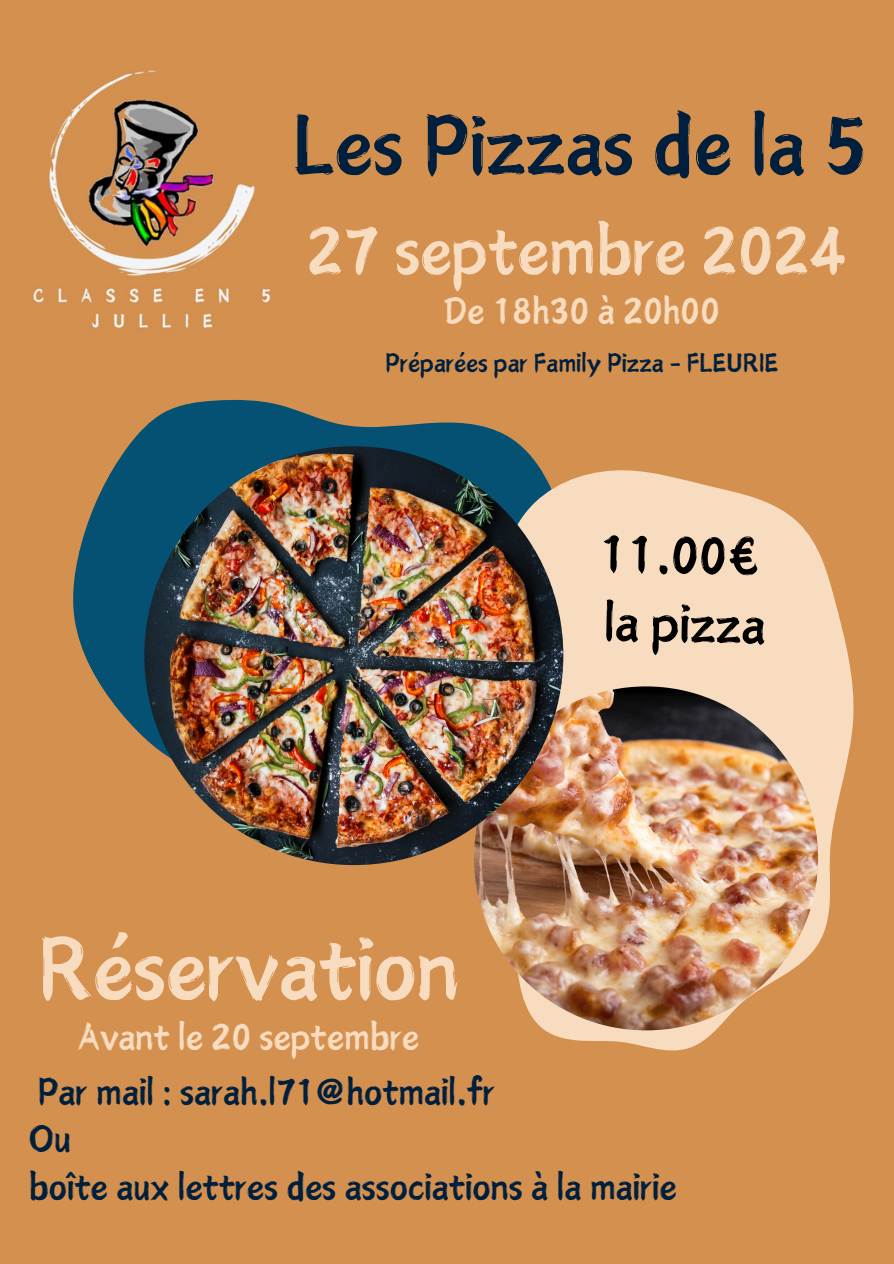
<style>
.page{position:relative;width:894px;height:1264px;background:#fff}
.page>*{position:absolute;margin:0;border:0;box-sizing:border-box;transform-origin:0 0}
.t1{font:80.85px "Canva Yi Cai Latin";color:#f8dcbf}
.t2{font:76.35px "Canva Yi Cai Latin";color:#001f3d}
.t3{font:63px "Canva Yi Cai Latin";color:#f8dcbf}
.t4{font:49.05px/68.6px "Canva Yi Cai Latin";color:#000}
.t5{font:34.5px/47.2px "Canva Yi Cai Latin";color:#001f3d}
.t6{font:34.5px "Canva Yi Cai Latin";color:#f8dcbf}
.t7{font:24px "Canva Yi Cai Latin";color:#001f3d}
</style>
<div class="page">
<div style="left:0;top:0;width:893px;height:1263px;background:#d4904f"></div>
<svg style="left:73px;top:399px;width:468px;height:397px;fill:#045174"></svg>
<svg style="left:475px;top:469px;width:379px;height:582px;fill:#f8dcbf"></svg>
<img style="left:474px;top:686px;width:343px;height:344px;border-radius:50%">
<img style="left:144px;top:446px;width:419px;height:419px;border-radius:50%">
<img style="left:32px;top:70px;width:240px;height:263px">
<h4 class="t2" style="left:292px;top:107px;width:576px">Les Pizzas de la 5</h4>
<p class="t3" style="left:307px;top:219px;width:539px">27 septembre 2024</p>
<h1 class="t6" style="left:443px;top:293px;width:277px">De 18h30 à 20h00</h1>
<p class="t7" style="left:385px;top:351px;width:394px">Préparées par Family Pizza - FLEURIE</p>
<p class="t1" style="left:38px;top:928px;width:422px">Réservation</p>
<p class="t6" style="left:78px;top:1018px;width:343px">Avant le 20 septembre</p>
<h3 class="t4" style="left:600px;top:519px;width:169px;rotate:1deg">11.00€ la pizza</h3>
<p class="t5" style="left:29px;top:1068px;width:649px">Par mail : sarah.l71@hotmail.fr<br>Ou<br>boîte aux lettres des associations à la mairie</p>
</div>
